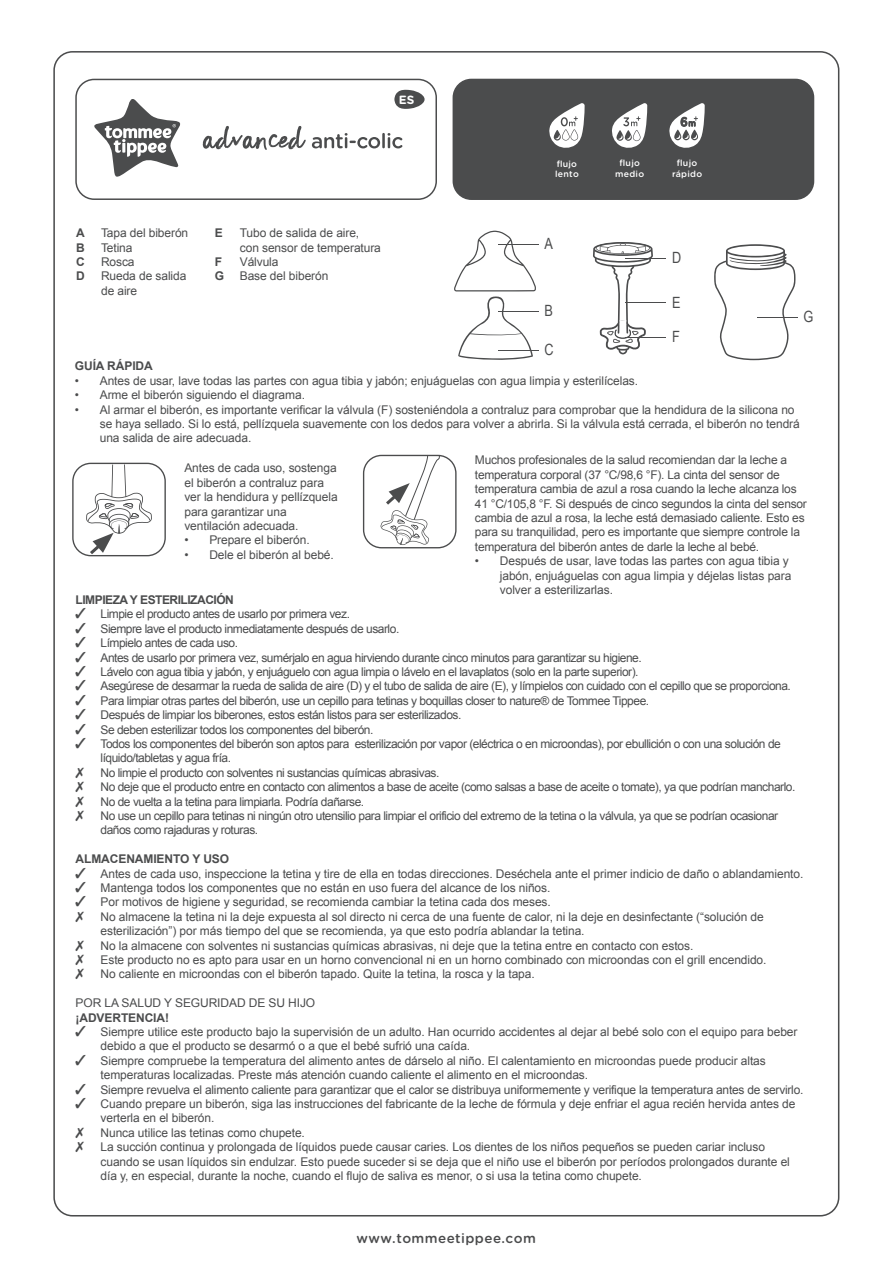
<style>
.page{position:relative;width:893px;height:1263px;background:#fff}
.page>*{position:absolute;margin:0;border:0;box-sizing:border-box;transform-origin:0 0}
.t1{font:15.45px "Arial Narrow";color:#4b4c4d}
.t2{font:500 13.5px "Gotham Rounded";letter-spacing:.03em;color:#4b4c4d}
.t3{font:12px/14.4px "Arial";letter-spacing:-.01em;color:#4b4c4d}
.t4{font:12px/14.4px "Arial";letter-spacing:-.04em;color:#4b4c4d}
.t5{font:700 12px "Arial";letter-spacing:-.01em;color:#4b4c4d}
.t6{font:700 12px "Arial";letter-spacing:-.04em;color:#4b4c4d}
.t7{font:700 11.85px "Gotham Rounded";color:#fff}
.t8{font:500 8.85px/10.5px "Gotham Rounded";letter-spacing:.03em;color:#fff;text-align:center}
</style>
<div class="page">
<div style="left:453px;top:79px;width:360px;height:120px;background:#4b4c4d;border-radius:18px"></div>
<div style="left:453px;top:79px;width:361px;height:121px;border:1px solid #4b4c4d;border-radius:18px"></div>
<div style="left:75px;top:79px;width:362px;height:121px;border:1px solid #4b4c4d;border-radius:18px"></div>
<svg style="left:94px;top:99px;width:87px;height:78px"></svg>
<svg style="left:203px;top:126px;width:103px;height:24px"></svg>
<svg style="left:312px;top:133px;width:68px;height:15px"></svg>
<hr style="left:382px;top:133px;width:3px;height:15px;background:#4b4c4d">
<svg style="left:387px;top:133px;width:15px;height:15px"></svg>
<svg style="left:669px;top:103px;width:36px;height:45px"></svg>
<svg style="left:549px;top:103px;width:36px;height:45px"></svg>
<svg style="left:612px;top:103px;width:35px;height:45px"></svg>
<div style="left:363px;top:455px;width:94px;height:93px;border:1px solid #4b4c4d;border-radius:18px"></div>
<svg style="left:381px;top:455px;width:67px;height:90px"></svg>
<div style="left:72px;top:463px;width:94px;height:93px;border:1px solid #4b4c4d;border-radius:18px"></div>
<hr style="left:111px;top:464px;width:2px;height:33px;background:#4b4c4d">
<hr style="left:124px;top:464px;width:2px;height:33px;background:#4b4c4d">
<svg style="left:85px;top:479px;width:67px;height:78px"></svg>
<svg style="left:714px;top:244px;width:82px;height:116px"></svg>
<svg style="left:454px;top:231px;width:82px;height:129px"></svg>
<hr style="left:498px;top:244px;width:41px;height:1px;background:#4b4c4d">
<hr style="left:498px;top:311px;width:41px;height:1px;background:#4b4c4d">
<hr style="left:498px;top:350px;width:41px;height:1px;background:#4b4c4d">
<hr style="left:625px;top:258px;width:41px;height:1px;background:#4b4c4d">
<hr style="left:625px;top:302px;width:41px;height:1px;background:#4b4c4d">
<hr style="left:625px;top:337px;width:41px;height:1px;background:#4b4c4d">
<hr style="left:757px;top:317px;width:41px;height:1px;background:#4b4c4d">
<svg style="left:593px;top:242px;width:60px;height:112px"></svg>
<svg style="left:394px;top:90px;width:31px;height:19px"></svg>
<p class="t7" style="left:399px;top:91px;width:17px">ES</p>
<p class="t5" style="left:76px;top:225px;width:10px">A</p>
<p class="t3" style="left:101px;top:226px;width:89px">Tapa del biberón</p>
<p class="t5" style="left:76px;top:240px;width:10px">B</p>
<p class="t3" style="left:101px;top:240px;width:33px">Tetina</p>
<p class="t5" style="left:76px;top:254px;width:10px">C</p>
<p class="t3" style="left:101px;top:255px;width:35px">Rosca</p>
<p class="t5" style="left:76px;top:268px;width:10px">D</p>
<p class="t3" style="left:101px;top:269px;width:87px">Rueda de salida de aire</p>
<p class="t5" style="left:215px;top:225px;width:10px">E</p>
<p class="t3" style="left:240px;top:226px;width:143px">Tubo de salida de aire, con sensor de temperatura</p>
<p class="t5" style="left:215px;top:254px;width:9px">F</p>
<p class="t3" style="left:240px;top:255px;width:40px">Válvula</p>
<p class="t5" style="left:215px;top:268px;width:11px">G</p>
<p class="t3" style="left:240px;top:269px;width:90px">Base del biberón</p>
<p class="t8" style="left:555px;top:158px;width:25px;text-align:left">flujo lento</p>
<p class="t8" style="left:615px;top:157px;width:31px">flujo medio</p>
<p class="t8" style="left:672px;top:157px;width:32px">flujo rápido</p>
<p class="t1" style="left:545px;top:232px;width:10px">A</p>
<p class="t1" style="left:545px;top:299px;width:10px">B</p>
<p class="t1" style="left:545px;top:338px;width:11px">C</p>
<p class="t1" style="left:672px;top:246px;width:11px">D</p>
<p class="t1" style="left:672px;top:291px;width:10px">E</p>
<p class="t1" style="left:672px;top:326px;width:9px">F</p>
<p class="t1" style="left:803px;top:306px;width:11px">G</p>
<p class="t5" style="left:75px;top:358px;width:79px">GUÍA RÁPIDA</p>
<p class="t3" style="left:75px;top:373px;width:565px">• Antes de usar, lave todas las partes con agua tibia y jabón; enjuáguelas con agua limpia y esterilícelas.</p>
<p class="t3" style="left:75px;top:388px;width:232px">• Arme el biberón siguiendo el diagrama.</p>
<p class="t3" style="left:100px;top:402px;width:701px;text-indent:-25px">• Al armar el biberón, es importante verificar la válvula (F) sosteniéndola a contraluz para comprobar que la hendidura de la silicona no se haya sellado. Si lo está, pellízquela suavemente con los dedos para volver a abrirla. Si la válvula está cerrada, el biberón no tendrá una salida de aire adecuada.</p>
<p class="t3" style="left:184px;top:461px;width:155px">Antes de cada uso, sostenga el biberón a contraluz para ver la hendidura y pellízquela para garantizar una ventilación adecuada.</p>
<p class="t3" style="left:184px;top:533px;width:127px">• Prepare el biberón.</p>
<p class="t3" style="left:184px;top:547px;width:151px">• Dele el biberón al bebé.</p>
<p class="t3" style="left:475px;top:453px;width:333px">Muchos profesionales de la salud recomiendan dar la leche a temperatura corporal (37 °C/98,6 °F). La cinta del sensor de temperatura cambia de azul a rosa cuando la leche alcanza los 41 °C/105,8 °F. Si después de cinco segundos la cinta del sensor cambia de azul a rosa, la leche está demasiado caliente. Esto es para su tranquilidad, pero es importante que siempre controle la temperatura del biberón antes de darle la leche al bebé.</p>
<p class="t3" style="left:500px;top:554px;width:293px;text-indent:-25px">• Después de usar, lave todas las partes con agua tibia y jabón, enjuáguelas con agua limpia y déjelas listas para volver a esterilizarlas.</p>
<p class="t6" style="left:76px;top:592px;width:160px">LIMPIEZA Y ESTERILIZACIÓN</p>
<p class="t4" style="left:76px;top:607px;width:276px">✓ Limpie el producto antes de usarlo por primera vez.</p>
<p class="t4" style="left:76px;top:621px;width:325px">✓ Siempre lave el producto inmediatamente después de usarlo.</p>
<p class="t4" style="left:76px;top:636px;width:164px">✓ Límpielo antes de cada uso.</p>
<p class="t4" style="left:76px;top:650px;width:568px">✓ Antes de usarlo por primera vez, sumérjalo en agua hirviendo durante cinco minutos para garantizar su higiene.</p>
<p class="t4" style="left:76px;top:665px;width:564px">✓ Lávelo con agua tibia y jabón, y enjuáguelo con agua limpia o lávelo en el lavaplatos (solo en la parte superior).</p>
<p class="t4" style="left:76px;top:679px;width:717px">✓ Asegúrese de desarmar la rueda de salida de aire (D) y el tubo de salida de aire (E), y límpielos con cuidado con el cepillo que se proporciona.</p>
<p class="t4" style="left:76px;top:693px;width:575px">✓ Para limpiar otras partes del biberón, use un cepillo para tetinas y boquillas closer to nature® de Tommee Tippee.</p>
<p class="t4" style="left:76px;top:708px;width:387px">✓ Después de limpiar los biberones, estos están listos para ser esterilizados.</p>
<p class="t4" style="left:76px;top:722px;width:299px">✓ Se deben esterilizar todos los componentes del biberón.</p>
<p class="t4" style="left:101px;top:737px;width:696px;text-indent:-25px">✓ Todos los componentes del biberón son aptos para esterilización por vapor (eléctrica o en microondas), por ebullición o con una solución de líquido/tabletas y agua fría.<br>No limpie el producto con solventes ni sustancias químicas abrasivas.<br>No deje que el producto entre en contacto con alimentos a base de aceite (como salsas a base de aceite o tomate), ya que podrían mancharlo.<br>No de vuelta a la tetina para limpiarla. Podría dañarse.<br>No use un cepillo para tetinas ni ningún otro utensilio para limpiar el orificio del extremo de la tetina o la válvula, ya que se podrían ocasionar daños como rajaduras y roturas.</p>
<p class="t5" style="left:76px;top:851px;width:155px">ALMACENAMIENTO Y USO</p>
<p class="t3" style="left:76px;top:866px;width:729px">✓ Antes de cada uso, inspeccione la tetina y tire de ella en todas direcciones. Deséchela ante el primer indicio de daño o ablandamiento.</p>
<p class="t3" style="left:76px;top:881px;width:476px">✓ Mantenga todos los componentes que no están en uso fuera del alcance de los niños.</p>
<p class="t3" style="left:101px;top:895px;width:667px;text-indent:-25px">✓ Por motivos de higiene y seguridad, se recomienda cambiar la tetina cada dos meses.<br>No almacene la tetina ni la deje expuesta al sol directo ni cerca de una fuente de calor, ni la deje en desinfectante (“solución de esterilización”) por más tiempo del que se recomienda, ya que esto podría ablandar la tetina.<br>No la almacene con solventes ni sustancias químicas abrasivas, ni deje que la tetina entre en contacto con estos.<br>Este producto no es apto para usar en un horno convencional ni en un horno combinado con microondas con el grill encendido.<br>No caliente en microondas con el biberón tapado. Quite la tetina, la rosca y la tapa.</p>
<p class="t3" style="left:76px;top:996px;width:241px">POR LA SALUD Y SEGURIDAD DE SU HIJO</p>
<p class="t5" style="left:76px;top:1009px;width:95px">¡ADVERTENCIA!</p>
<p class="t3" style="left:101px;top:1025px;width:698px;text-indent:-25px">✓ Siempre utilice este producto bajo la supervisión de un adulto. Han ocurrido accidentes al dejar al bebé solo con el equipo para beber debido a que el producto se desarmó o a que el bebé sufrió una caída.</p>
<p class="t3" style="left:101px;top:1053px;width:667px;text-indent:-25px">✓ Siempre compruebe la temperatura del alimento antes de dárselo al niño. El calentamiento en microondas puede producir altas temperaturas localizadas. Preste más atención cuando caliente el alimento en el microondas.</p>
<p class="t3" style="left:76px;top:1082px;width:729px">✓ Siempre revuelva el alimento caliente para garantizar que el calor se distribuya uniformemente y verifique la temperatura antes de servirlo.</p>
<p class="t3" style="left:101px;top:1097px;width:696px;text-indent:-25px">✓ Cuando prepare un biberón, siga las instrucciones del fabricante de la leche de fórmula y deje enfriar el agua recién hervida antes de verterla en el biberón.<br>Nunca utilice las tetinas como chupete.<br>La succión continua y prolongada de líquidos puede causar caries. Los dientes de los niños pequeños se pueden cariar incluso cuando se usan líquidos sin endulzar. Esto puede suceder si se deja que el niño use el biberón por períodos prolongados durante el día y, en especial, durante la noche, cuando el flujo de saliva es menor, o si usa la tetina como chupete.</p>
<p class="t2" style="left:356px;top:1229px;width:181px">www.tommeetippee.com</p>
</div>
